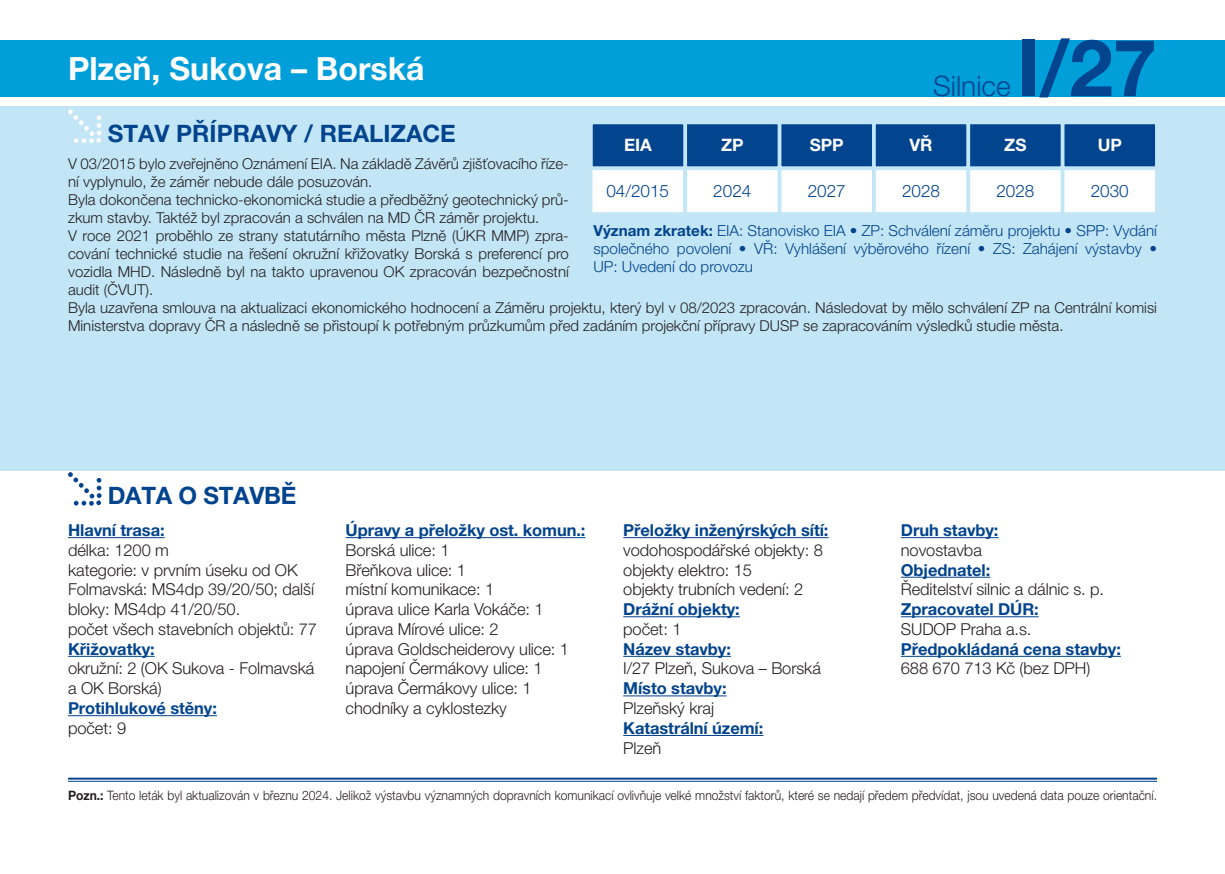
<style>
.page{position:relative;width:1225px;height:874px;background:#fff}
.page>*{position:absolute;margin:0;border:0;box-sizing:border-box;transform-origin:0 0}
.t1{font:700 78.8px "Helvetica Neue LT Pro";color:#02448d}
.t2{font:700 32px "Helvetica Neue LT Pro";color:#fff}
.t3{font:300 28.2px "Helvetica Neue LT Pro";color:#02448d}
.t4{font:700 24px "Helvetica Neue LT Pro";color:#02448d}
.t5{font:300 17.2px "Helvetica Neue LT Pro";color:#02448d}
.t6{font:700 17.2px "Helvetica Neue LT Pro";color:#fff}
.t7{font:300 16.4px/19.8px "Helvetica Neue LT Pro";letter-spacing:-.005em;color:#231f20}
.t8{font:700 16.4px "Helvetica Neue LT Pro";letter-spacing:-.005em;color:#02448d}
.t9{font:300 15.2px/18.2px "Helvetica Neue LT Pro";color:#02448d;text-align:justify}
.t10{font:300 15px/18px "Helvetica Neue LT Pro";color:#231f20}
.t11{font:300 13px "Helvetica Neue LT Pro";color:#231f20;scale:.93 1}
.s1{font-weight:700}
</style>
<div class="page">
<div style="left:0;top:106px;width:1225px;height:365px;background:#c3e6f6"></div>
<svg style="left:68px;top:110px;width:34px;height:33px"></svg>
<hr style="left:68px;top:777px;width:1089px;height:2px;background:#02448d">
<hr style="left:68px;top:780px;width:1089px;height:1px;background:#02448d">
<hr style="left:68px;top:537px;width:97px;height:1px;background:#02448d">
<hr style="left:68px;top:655px;width:87px;height:1px;background:#02448d">
<hr style="left:68px;top:715px;width:149px;height:1px;background:#02448d">
<hr style="left:346px;top:537px;width:239px;height:1px;background:#02448d">
<hr style="left:623px;top:537px;width:205px;height:1px;background:#02448d">
<hr style="left:623px;top:616px;width:117px;height:1px;background:#02448d">
<hr style="left:623px;top:655px;width:108px;height:1px;background:#02448d">
<hr style="left:623px;top:695px;width:103px;height:1px;background:#02448d">
<hr style="left:623px;top:734px;width:140px;height:1px;background:#02448d">
<hr style="left:901px;top:537px;width:97px;height:1px;background:#02448d">
<hr style="left:901px;top:576px;width:89px;height:1px;background:#02448d">
<hr style="left:901px;top:616px;width:137px;height:1px;background:#02448d">
<hr style="left:901px;top:655px;width:220px;height:1px;background:#02448d">
<div style="left:0;top:40px;width:1225px;height:56px;background:#009fda"></div>
<svg style="left:68px;top:472px;width:34px;height:33px"></svg>
<div style="left:1063px;top:123px;width:93px;height:44px;background:#02448d"></div>
<div style="left:1062px;top:122px;width:95px;height:46px;border:2px solid #c3e6f6"></div>
<div style="left:875px;top:123px;width:92px;height:44px;background:#02448d"></div>
<div style="left:874px;top:122px;width:94px;height:46px;border:2px solid #c3e6f6"></div>
<div style="left:969px;top:123px;width:92px;height:44px;background:#02448d"></div>
<div style="left:968px;top:122px;width:94px;height:46px;border:2px solid #c3e6f6"></div>
<div style="left:780px;top:123px;width:93px;height:44px;background:#02448d"></div>
<div style="left:779px;top:122px;width:95px;height:46px;border:2px solid #c3e6f6"></div>
<div style="left:686px;top:123px;width:92px;height:44px;background:#02448d"></div>
<div style="left:685px;top:122px;width:94px;height:46px;border:2px solid #c3e6f6"></div>
<div style="left:592px;top:123px;width:92px;height:44px;background:#02448d"></div>
<div style="left:591px;top:122px;width:94px;height:46px;border:2px solid #c3e6f6"></div>
<div style="left:1063px;top:169px;width:93px;height:44px;background:#fff"></div>
<div style="left:1062px;top:168px;width:95px;height:46px;border:2px solid #c3e6f6"></div>
<div style="left:875px;top:169px;width:92px;height:44px;background:#fff"></div>
<div style="left:874px;top:168px;width:94px;height:46px;border:2px solid #c3e6f6"></div>
<div style="left:969px;top:169px;width:92px;height:44px;background:#fff"></div>
<div style="left:968px;top:168px;width:94px;height:46px;border:2px solid #c3e6f6"></div>
<div style="left:780px;top:169px;width:93px;height:44px;background:#fff"></div>
<div style="left:779px;top:168px;width:95px;height:46px;border:2px solid #c3e6f6"></div>
<div style="left:686px;top:169px;width:92px;height:44px;background:#fff"></div>
<div style="left:685px;top:168px;width:94px;height:46px;border:2px solid #c3e6f6"></div>
<div style="left:591px;top:169px;width:93px;height:44px;background:#fff"></div>
<div style="left:590px;top:168px;width:95px;height:46px;border:2px solid #c3e6f6"></div>
<h2 class="t2" style="left:68px;top:48px;width:358px">Plzeň, Sukova – Borská</h2>
<h3 class="t3" style="left:933px;top:69px;width:79px">Silnice</h3>
<h1 class="t1" style="left:1016px;top:19px;width:142px">I/27</h1>
<h3 class="t4" style="left:108px;top:119px;width:350px">STAV PŘÍPRAVY / REALIZACE</h3>
<p class="t6" style="left:624px;top:134px;width:29px">EIA</p>
<p class="t6" style="left:721px;top:134px;width:24px">ZP</p>
<p class="t6" style="left:809px;top:134px;width:35px">SPP</p>
<p class="t6" style="left:909px;top:134px;width:25px">VŘ</p>
<p class="t6" style="left:1004px;top:134px;width:24px">ZS</p>
<p class="t6" style="left:1097px;top:134px;width:26px">UP</p>
<p class="t5" style="left:606px;top:180px;width:64px">04/2015</p>
<p class="t5" style="left:713px;top:180px;width:40px">2024</p>
<p class="t5" style="left:807px;top:180px;width:40px">2027</p>
<p class="t5" style="left:902px;top:180px;width:40px">2028</p>
<p class="t5" style="left:996px;top:180px;width:40px">2028</p>
<p class="t5" style="left:1090px;top:180px;width:40px">2030</p>
<p class="t10" style="left:68px;top:154px;width:1090px">V 03/2015 bylo zveřejněno Oznámení EIA. Na základě Závěrů zjišťovacího říze-<br>ní vyplynulo, že záměr nebude dále posuzován.<br>Byla dokončena technicko-ekonomická studie a předběžný geotechnický prů-<br>zkum stavby. Taktéž byl zpracován a schválen na MD ČR záměr projektu.<br>V roce 2021 proběhlo ze strany statutárního města Plzně (ÚKR MMP) zpra-<br>cování technické studie na řešení okružní křižovatky Borská s preferencí pro<br>vozidla MHD. Následně byl na takto upravenou OK zpracován bezpečnostní<br>audit (ČVUT).<br>Byla uzavřena smlouva na aktualizaci ekonomického hodnocení a Záměru projektu, který byl v 08/2023 zpracován. Následovat by mělo schválení ZP na Centrální komisi Ministerstva dopravy ČR a následně se přistoupí k potřebným průzkumům před zadáním projekční přípravy DUSP se zapracováním výsledků studie města.</p>
<p class="t9" style="left:593px;top:221px;width:565px"><span class="s1">Význam zkratek:</span> EIA: Stanovisko EIA • ZP: Schválení záměru projektu • SPP: Vydání společného povolení • VŘ: Vyhlášení výběrového řízení • ZS: Zahájení výstavby • UP: Uvedení do provozu</p>
<h3 class="t4" style="left:108px;top:480px;width:190px">DATA O STAVBĚ</h3>
<p class="t8" style="left:68px;top:519px;width:98px">Hlavní trasa:</p>
<p class="t7" style="left:68px;top:539px;width:250px">délka: 1200 m<br>kategorie: v prvním úseku od OK<br>Folmavská: MS4dp 39/20/50; další bloky: MS4dp 41/20/50.<br>počet všech stavebních objektů: 77</p>
<p class="t8" style="left:68px;top:638px;width:88px">Křižovatky:</p>
<p class="t7" style="left:68px;top:658px;width:248px">okružní: 2 (OK Sukova - Folmavská a OK Borská)</p>
<p class="t8" style="left:68px;top:697px;width:150px">Protihlukové stěny:</p>
<p class="t7" style="left:68px;top:717px;width:60px">počet: 9</p>
<p class="t8" style="left:346px;top:519px;width:241px">Úpravy a přeložky ost. komun.:</p>
<p class="t7" style="left:346px;top:539px;width:225px">Borská ulice: 1<br>Břeňkova ulice: 1<br>místní komunikace: 1<br>úprava ulice Karla Vokáče: 1 úprava Mírové ulice: 2<br>úprava Goldscheiderovy ulice: 1 napojení Čermákovy ulice: 1 úprava Čermákovy ulice: 1 chodníky a cyklostezky</p>
<p class="t8" style="left:623px;top:519px;width:207px">Přeložky inženýrských sítí:</p>
<p class="t7" style="left:623px;top:539px;width:201px">vodohospodářské objekty: 8 objekty elektro: 15<br>objekty trubních vedení: 2</p>
<p class="t8" style="left:623px;top:598px;width:118px">Drážní objekty:</p>
<p class="t7" style="left:623px;top:618px;width:60px">počet: 1</p>
<p class="t8" style="left:623px;top:638px;width:109px">Název stavby:</p>
<p class="t7" style="left:623px;top:658px;width:199px">I/27 Plzeň, Sukova – Borská</p>
<p class="t8" style="left:623px;top:678px;width:105px">Místo stavby:</p>
<p class="t7" style="left:623px;top:697px;width:92px">Plzeňský kraj</p>
<p class="t8" style="left:623px;top:717px;width:142px">Katastrální území:</p>
<p class="t7" style="left:623px;top:737px;width:40px">Plzeň</p>
<p class="t8" style="left:901px;top:519px;width:99px">Druh stavby:</p>
<p class="t7" style="left:901px;top:539px;width:83px">novostavba</p>
<p class="t8" style="left:901px;top:559px;width:91px">Objednatel:</p>
<p class="t7" style="left:901px;top:579px;width:205px">Ředitelství silnic a dálnic s. p.</p>
<p class="t8" style="left:901px;top:598px;width:139px">Zpracovatel DÚR:</p>
<p class="t7" style="left:901px;top:618px;width:132px">SUDOP Praha a.s.</p>
<p class="t8" style="left:901px;top:638px;width:221px">Předpokládaná cena stavby:</p>
<p class="t7" style="left:901px;top:658px;width:191px">688 670 713 Kč (bez DPH)</p>
<p class="t11" style="left:68px;top:786px;width:1172px"><span class="s1">Pozn.:</span> Tento leták byl aktualizován v březnu 2024. Jelikož výstavbu významných dopravních komunikací ovlivňuje velké množství faktorů, které se nedají předem předvídat, jsou uvedená data pouze orientační.</p>
</div>
